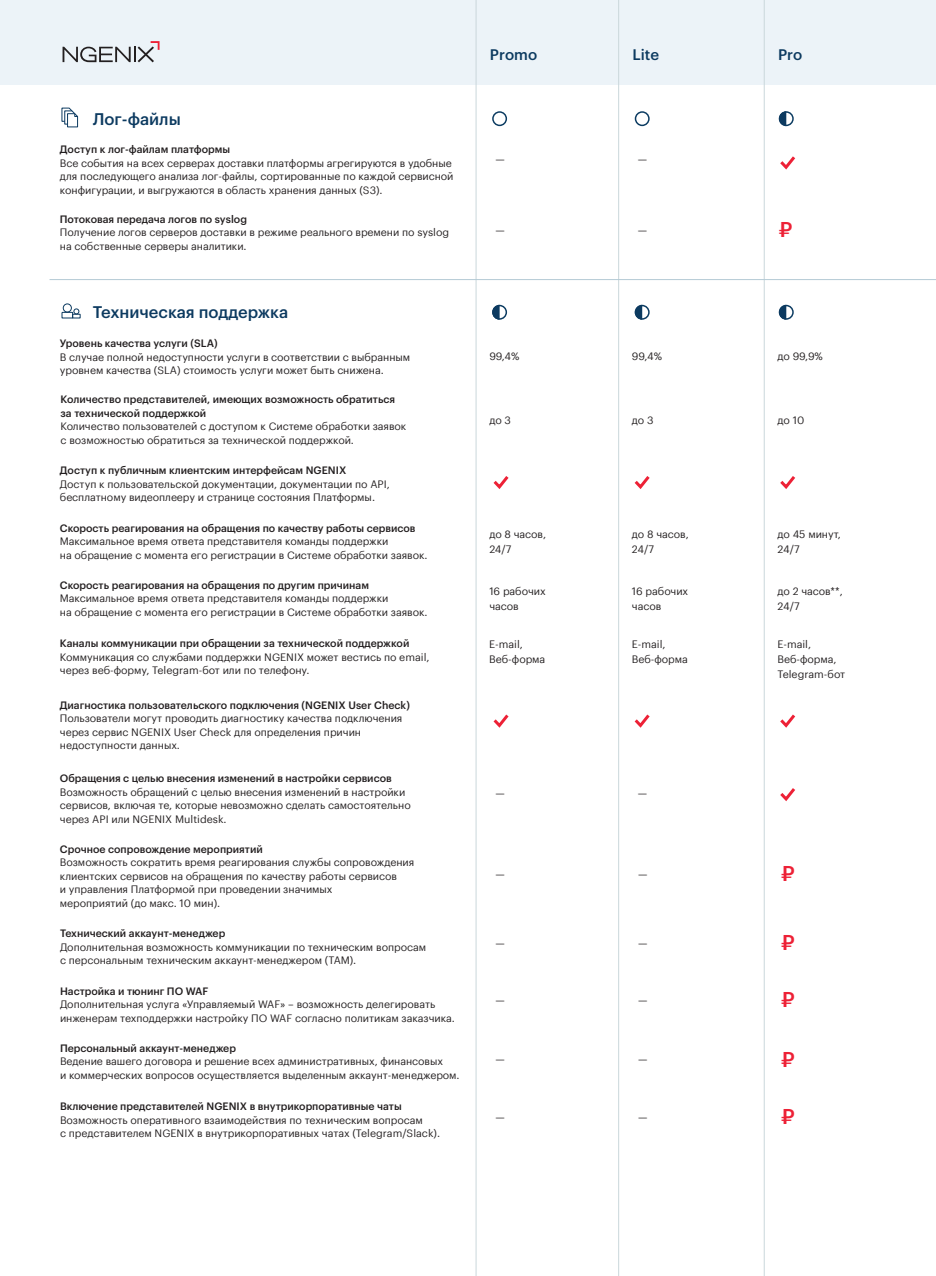
<style>
.page{position:relative;width:936px;height:1276px;background:#fff}
.page>*{position:absolute;margin:0;border:0;box-sizing:border-box;transform-origin:0 0}
.t1{font:500 21px "Graphik LCG";color:#ed2136}
.t2{font:500 16.5px "Graphik LCG";color:#0c3a60}
.t3{font:500 15px "Graphik LCG";color:#0c3a60}
.t4{font:10.5px/13.5px "Graphik LC Web";color:#231f20}
.t5{font:500 10.5px/13.5px "Graphik LCG";color:#231f20}
.t6{font:10.5px/13.5px "Graphik LC Web";color:#211d1e}
</style>
<div class="page">
<div style="left:0;top:0;width:935px;height:85px;background:#ecf3f8"></div>
<svg style="left:63px;top:41px;width:96px;height:21px"></svg>
<hr style="left:475px;top:0;width:1px;height:1276px;background:#cad7db">
<hr style="left:618px;top:0;width:1px;height:1276px;background:#cad7db">
<hr style="left:763px;top:0;width:1px;height:1276px;background:#cad7db">
<hr style="left:50px;top:279px;width:885px;height:1px;background:#b4cad5">
<div style="left:63px;top:303px;width:9px;height:9px;border:1px solid #0c3a60;border-radius:50%"></div>
<svg style="left:61px;top:308px;width:20px;height:11px"></svg>
<svg style="left:780px;top:476px;width:16px;height:13px"></svg>
<svg style="left:634px;top:476px;width:16px;height:13px"></svg>
<svg style="left:493px;top:476px;width:16px;height:13px"></svg>
<svg style="left:780px;top:156px;width:16px;height:14px"></svg>
<svg style="left:492px;top:111px;width:15px;height:15px"></svg>
<svg style="left:634px;top:111px;width:15px;height:15px"></svg>
<svg style="left:61px;top:107px;width:17px;height:21px"></svg>
<svg style="left:780px;top:714px;width:16px;height:14px"></svg>
<svg style="left:634px;top:714px;width:16px;height:14px"></svg>
<svg style="left:493px;top:714px;width:16px;height:14px"></svg>
<svg style="left:780px;top:788px;width:15px;height:14px"></svg>
<svg style="left:492px;top:305px;width:15px;height:15px"></svg>
<svg style="left:634px;top:305px;width:15px;height:15px"></svg>
<svg style="left:778px;top:305px;width:15px;height:15px"></svg>
<svg style="left:778px;top:111px;width:15px;height:15px"></svg>
<h2 class="t2" style="left:93px;top:106px;width:90px">Лог-файлы</h2>
<p class="t5" style="left:60px;top:142px;width:172px">Доступ к лог-файлам платформы</p>
<p class="t6" style="left:60px;top:155px;width:395px">Все события на всех серверах доставки платформы агрегируются в удобные для последующего анализа лог-файлы, сортированные по каждой сервисной конфигурации, и выгружаются в область хранения данных (S3).</p>
<p class="t5" style="left:60px;top:211px;width:189px">Потоковая передача логов по syslog</p>
<p class="t4" style="left:60px;top:225px;width:391px">Получение логов серверов доставки в режиме реального времени по syslog на собственные серверы аналитики.</p>
<h2 class="t2" style="left:93px;top:299px;width:197px">Техническая поддержка</h2>
<p class="t5" style="left:60px;top:335px;width:159px">Уровень качества услуги (SLA)</p>
<p class="t6" style="left:60px;top:349px;width:352px">В случае полной недоступности услуги в соответствии с выбранным уровнем качества (SLA) стоимость услуги может быть снижена.</p>
<p class="t5" style="left:60px;top:392px;width:336px">Количество представителей, имеющих возможность обратиться за технической поддержкой</p>
<p class="t4" style="left:60px;top:419px;width:347px">Количество пользователей с доступом к Системе обработки заявок c возможностью обратиться за технической поддержкой.</p>
<p class="t5" style="left:60px;top:463px;width:288px">Доступ к публичным клиентским интерфейсам NGENIX</p>
<p class="t4" style="left:60px;top:476px;width:331px">Доступ к пользовательской документации, документации по API, бесплатному видеоплееру и странице состояния Платформы.</p>
<p class="t5" style="left:60px;top:520px;width:357px">Скорость реагирования на обращения по качеству работы сервисов</p>
<p class="t4" style="left:60px;top:534px;width:369px">Максимальное время ответа представителя команды поддержки<br>на обращение с момента его регистрации в Системе обработки заявок.</p>
<p class="t5" style="left:60px;top:577px;width:311px">Скорость реагирования на обращения по другим причинам</p>
<p class="t4" style="left:60px;top:591px;width:369px">Максимальное время ответа представителя команды поддержки<br>на обращение с момента его регистрации в Системе обработки заявок.</p>
<p class="t5" style="left:60px;top:636px;width:351px">Каналы коммуникации при обращении за технической поддержкой</p>
<p class="t4" style="left:60px;top:649px;width:371px">Коммуникация со службами поддержки NGENIX может вестись по email, через веб-форму, Telegram-бот или по телефону.</p>
<h3 class="t3" style="left:490px;top:44px;width:49px">Promo</h3>
<h3 class="t3" style="left:632px;top:44px;width:28px">Lite</h3>
<h3 class="t3" style="left:778px;top:44px;width:26px">Pro</h3>
<p class="t4" style="left:495px;top:152px;width:11px">—</p>
<p class="t4" style="left:638px;top:152px;width:11px">—</p>
<p class="t4" style="left:495px;top:222px;width:11px">—</p>
<p class="t4" style="left:638px;top:222px;width:11px">—</p>
<h1 class="t1" style="left:778px;top:213px;width:15px">₽</h1>
<p class="t4" style="left:489px;top:348px;width:32px">99,4%</p>
<p class="t4" style="left:632px;top:348px;width:32px">99,4%</p>
<p class="t4" style="left:777px;top:348px;width:47px">до 99,9%</p>
<p class="t4" style="left:489px;top:413px;width:23px">до 3</p>
<p class="t4" style="left:632px;top:413px;width:23px">до 3</p>
<p class="t4" style="left:777px;top:413px;width:28px">до 10</p>
<p class="t4" style="left:489px;top:526px;width:58px;line-height:15px">до 8 часов,<br>24/7</p>
<p class="t4" style="left:632px;top:526px;width:58px;line-height:15px">до 8 часов,<br>24/7</p>
<p class="t4" style="left:777px;top:526px;width:65px;line-height:15px">до 45 минут,<br>24/7</p>
<p class="t4" style="left:489px;top:583px;width:58px;line-height:15px">16 рабочих часов</p>
<p class="t4" style="left:632px;top:583px;width:58px;line-height:15px">16 рабочих часов</p>
<p class="t4" style="left:777px;top:583px;width:67px;line-height:15px">до 2 часов**,<br>24/7</p>
<p class="t4" style="left:489px;top:636px;width:57px;line-height:15px">E-mail,<br>Веб-форма</p>
<p class="t4" style="left:632px;top:636px;width:57px;line-height:15px">E-mail,<br>Веб-форма</p>
<p class="t4" style="left:777px;top:636px;width:69px;line-height:15px">E-mail,<br>Веб-форма,<br>Telegram-бот</p>
<p class="t5" style="left:60px;top:697px;width:351px">Диагностика пользовательского подключения (NGENIX User Check)</p>
<p class="t4" style="left:60px;top:711px;width:344px">Пользователи могут проводить диагностику качества подключения через сервис NGENIX User Check для определения причин недоступности данных.</p>
<p class="t5" style="left:60px;top:771px;width:333px">Обращения с целью внесения изменений в настройки сервисов</p>
<p class="t4" style="left:60px;top:784px;width:352px">Возможность обращений с целью внесения изменений в настройки сервисов, включая те, которые невозможно сделать самостоятельно через API или NGENIX Multidesk.</p>
<p class="t4" style="left:495px;top:785px;width:11px">—</p>
<p class="t4" style="left:638px;top:785px;width:11px">—</p>
<p class="t5" style="left:60px;top:841px;width:204px">Срочное сопровождение мероприятий</p>
<p class="t4" style="left:60px;top:854px;width:356px">Возможность сократить время реагирования службы сопровождения клиентских сервисов на обращения по качеству работы сервисов<br>и управления Платформой при проведении значимых<br>мероприятий (до макс. 10 мин).</p>
<p class="t5" style="left:60px;top:925px;width:167px">Технический аккаунт-менеджер</p>
<p class="t4" style="left:60px;top:939px;width:367px">Дополнительная возможность коммуникации по техническим вопросам с персональным техническим аккаунт-менеджером (ТАМ).</p>
<p class="t4" style="left:495px;top:866px;width:11px">—</p>
<p class="t4" style="left:638px;top:866px;width:11px">—</p>
<p class="t4" style="left:495px;top:935px;width:11px">—</p>
<p class="t4" style="left:638px;top:935px;width:11px">—</p>
<h1 class="t1" style="left:781px;top:857px;width:15px">₽</h1>
<h1 class="t1" style="left:781px;top:926px;width:15px">₽</h1>
<p class="t5" style="left:60px;top:983px;width:150px">Настройка и тюнинг ПО WAF</p>
<p class="t4" style="left:60px;top:996px;width:396px">Дополнительная услуга «Управляемый WAF» – возможность делегировать инженерам техподдержки настройку ПО WAF согласно политикам заказчика.</p>
<p class="t4" style="left:495px;top:992px;width:11px">—</p>
<p class="t4" style="left:638px;top:992px;width:11px">—</p>
<h1 class="t1" style="left:781px;top:984px;width:15px">₽</h1>
<h1 class="t1" style="left:781px;top:1043px;width:15px">₽</h1>
<p class="t5" style="left:60px;top:1040px;width:177px">Персональный аккаунт-менеджер</p>
<p class="t4" style="left:60px;top:1053px;width:401px">Ведение вашего договора и решение всех административных, финансовых<br>и коммерческих вопросов осуществляется выделенным аккаунт-менеджером.</p>
<p class="t5" style="left:60px;top:1098px;width:343px">Включение представителей NGENIX в внутрикорпоративные чаты</p>
<p class="t4" style="left:60px;top:1112px;width:381px">Возможность оперативного взаимодействия по техническим вопросам<br>с представителем NGENIX в внутрикорпоративных чатах (Telegram/Slack).</p>
<p class="t4" style="left:495px;top:1051px;width:11px">—</p>
<p class="t4" style="left:638px;top:1051px;width:11px">—</p>
<h1 class="t1" style="left:781px;top:1100px;width:15px">₽</h1>
<p class="t4" style="left:495px;top:1109px;width:11px">—</p>
<p class="t4" style="left:638px;top:1109px;width:11px">—</p>
</div>
